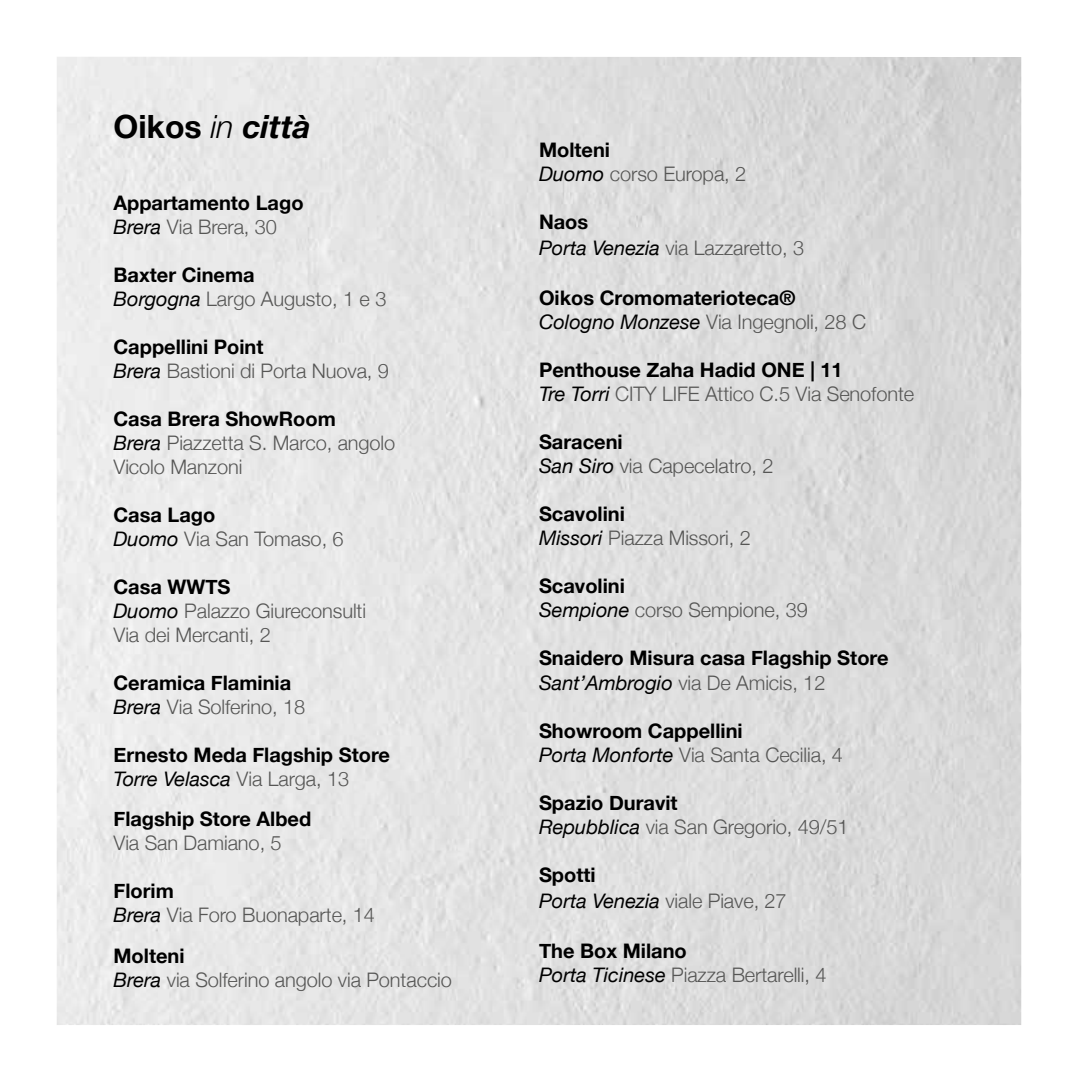
<style>
.page{position:relative;width:1078px;height:1078px;background:#fff}
.page>*{position:absolute;margin:0;border:0;box-sizing:border-box;transform-origin:0 0}
.t1{font:700 32px "Helvetica Neue";color:#000}
.t2{font:300 20px/24px "Helvetica Neue";letter-spacing:-.005em;color:#565655}
.t3{font:700 20px/24px "Helvetica Neue";color:#000}
.s1{font-weight:300;font-style:italic}
.s2{font-style:italic}
.s3{font-weight:400;font-style:italic}
.s4{font-weight:300;color:#565655}
.s5{font-weight:700;color:#000}
.s6{font-weight:400;font-style:italic;color:#000}
</style>
<div class="page">
<h1 class="t1" style="left:113px;top:107px;width:199px">Oikos <span class="s1">in</span> <span class="s2">città</span></h1>
<p class="t3" style="left:113px;top:190px;width:191px">Appartamento Lago<br><span class="s3">Brera</span> <span class="s4">Via Brera, 30</span></p>
<p class="t2" style="left:113px;top:262px;width:274px"><span class="s5">Baxter Cinema<br></span><span class="s6">Borgogna</span> Largo Augusto, 1 e 3</p>
<p class="t2" style="left:113px;top:334px;width:277px"><span class="s5">Cappellini Point<br></span><span class="s6">Brera</span> Bastioni di Porta Nuova, 9</p>
<p class="t2" style="left:113px;top:406px;width:283px"><span class="s5">Casa Brera ShowRoom<br></span><span class="s6">Brera</span> Piazzetta S. Marco, angolo<br>Vicolo Manzoni</p>
<p class="t2" style="left:113px;top:502px;width:232px"><span class="s5">Casa Lago<br></span><span class="s6">Duomo</span> Via San Tomaso, 6</p>
<p class="t2" style="left:113px;top:574px;width:254px"><span class="s5">Casa WWTS<br></span><span class="s6">Duomo</span> Palazzo Giureconsulti<br>Via dei Mercanti, 2</p>
<p class="t3" style="left:113px;top:670px;width:193px">Ceramica Flaminia<br><span class="s3">Brera</span> <span class="s4">Via Solferino, 18</span></p>
<p class="t3" style="left:113px;top:742px;width:278px">Ernesto Meda Flagship Store<br><span class="s3">Torre Velasca</span> <span class="s4">Via Larga, 13</span></p>
<p class="t3" style="left:113px;top:806px;width:199px">Flagship Store Albed</p>
<p class="t2" style="left:113px;top:830px;width:170px">Via San Damiano, 5</p>
<p class="t2" style="left:113px;top:878px;width:263px"><span class="s5">Florim<br></span><span class="s6">Brera</span> Via Foro Buonaparte, 14</p>
<p class="t2" style="left:113px;top:942px;width:340px"><span class="s5">Molteni<br></span><span class="s6">Brera</span> via Solferino angolo via Pontaccio</p>
<p class="t2" style="left:539px;top:137px;width:209px"><span class="s5">Molteni<br></span><span class="s6">Duomo</span> corso Europa, 2</p>
<p class="t2" style="left:539px;top:208px;width:267px;line-height:26px"><span class="s5">Naos<br></span><span class="s6">Porta Venezia</span> via Lazzaretto, 3</p>
<p class="t3" style="left:539px;top:285px;width:328px">Oikos Cromomaterioteca®<br><span class="s3">Cologno Monzese</span> <span class="s4">Via Ingegnoli, 28 C</span></p>
<p class="t2" style="left:539px;top:357px;width:376px"><span class="s5">Penthouse Zaha Hadid ONE | 11<br></span><span class="s6">Tre Torri</span> CITY LIFE Attico C.5 Via Senofonte</p>
<p class="t2" style="left:539px;top:429px;width:236px"><span class="s5">Saraceni<br></span><span class="s6">San Siro</span> via Capecelatro, 2</p>
<p class="t2" style="left:539px;top:501px;width:213px"><span class="s5">Scavolini<br></span><span class="s6">Missori</span> Piazza Missori, 2</p>
<p class="t2" style="left:539px;top:573px;width:270px"><span class="s5">Scavolini<br></span><span class="s6">Sempione</span> corso Sempione, 39</p>
<p class="t3" style="left:539px;top:645px;width:351px">Snaidero Misura casa Flagship Store<br><span class="s3">Sant’Ambrogio</span> <span class="s4">via De Amicis, 12</span></p>
<p class="t3" style="left:539px;top:717px;width:305px">Showroom Cappellini<br><span class="s3">Porta Monforte</span> <span class="s4">Via Santa Cecilia, 4</span></p>
<p class="t2" style="left:539px;top:789px;width:311px"><span class="s5">Spazio Duravit<br></span><span class="s6">Repubblica</span> via San Gregorio, 49/51</p>
<p class="t2" style="left:539px;top:860px;width:249px;line-height:26px"><span class="s5">Spotti<br></span><span class="s6">Porta Venezia</span> viale Piave, 27</p>
<p class="t2" style="left:539px;top:937px;width:289px"><span class="s5">The Box Milano<br></span><span class="s6">Porta Ticinese</span> Piazza Bertarelli, 4</p>
</div>
